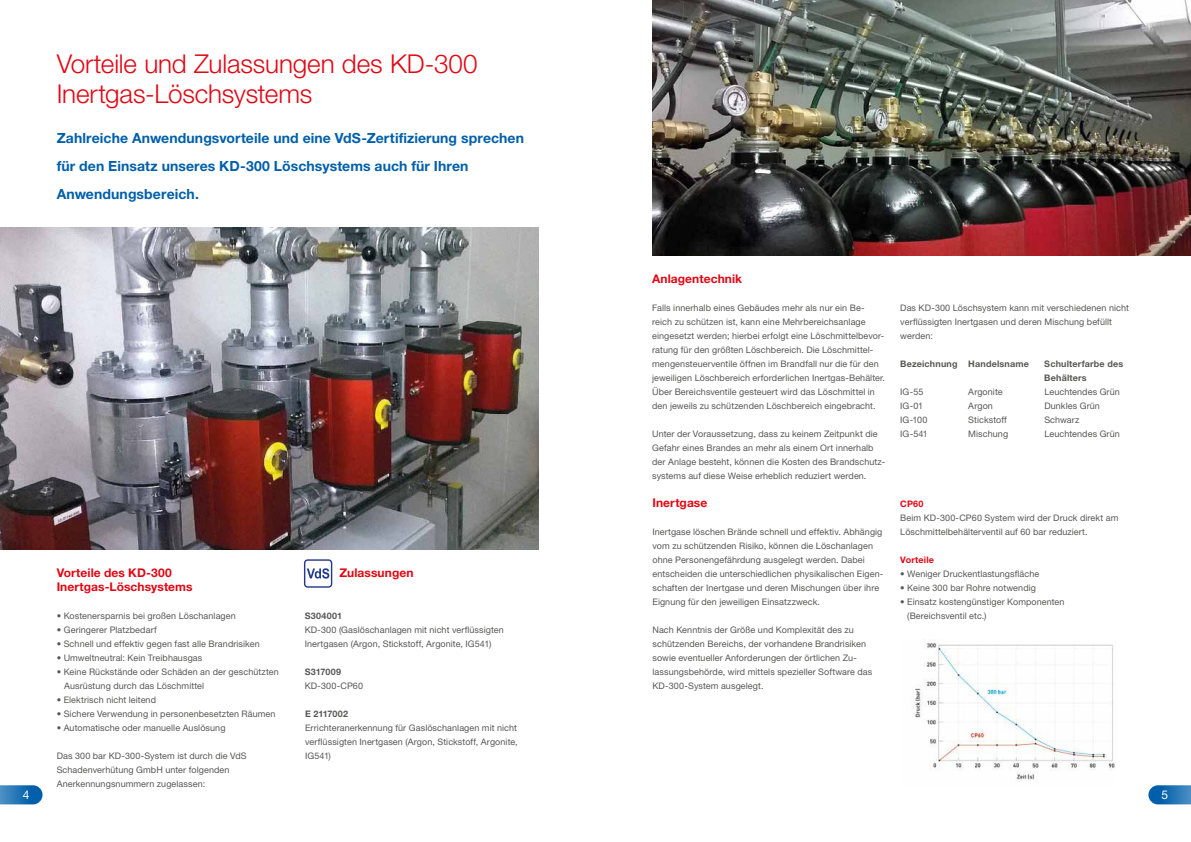
<style>
.page{position:relative;width:1191px;height:842px;background:#fff}
.page>*{position:absolute;margin:0;border:0;box-sizing:border-box;transform-origin:0 0}
.t1{font:300 26px/30px "Helvetica Neue LT Pro";letter-spacing:-.005em;color:#e30613}
.t2{font:700 14px/28px "Helvetica Neue LT Pro";letter-spacing:.005em;color:#005faa}
.t3{font:700 12px/14px "Helvetica Neue LT Pro";letter-spacing:.005em;color:#e30613}
.t4{font:12px "Helvetica Neue LT Pro";color:#fff}
.t5{font:9px/14px "Helvetica Neue LT Pro";letter-spacing:.01em;color:#575756}
.t6{font:700 9px/14px "Helvetica Neue LT Pro";letter-spacing:.02em;color:#575756}
.t7{font:700 9px "Helvetica Neue LT Pro";letter-spacing:.02em;color:#e30613}
.t8{font:700 9px "Helvetica Neue LT Pro";color:#575756}
</style>
<div class="page">
<img style="left:913px;top:642px;width:202px;height:139px">
<img style="left:652px;top:0;width:539px;height:255px">
<img style="left:0;top:227px;width:539px;height:322px">
<svg style="left:304px;top:559px;width:28px;height:29px"></svg>
<svg style="left:0;top:785px;width:43px;height:19px"></svg>
<svg style="left:1148px;top:785px;width:43px;height:19px"></svg>
<h1 class="t1" style="left:57px;top:49px;width:422px">Vorteile und Zulassungen des KD-300<br>Inertgas-Löschsystems</h1>
<h2 class="t2" style="left:57px;top:124px;width:469px">Zahlreiche Anwendungsvorteile und eine VdS-Zertifizierung sprechen für den Einsatz unseres KD-300 Löschsystems auch für Ihren<br>Anwendungsbereich.</h2>
<h3 class="t3" style="left:652px;top:272px;width:91px">Anlagentechnik</h3>
<p class="t5" style="left:652px;top:301px;width:234px">Falls innerhalb eines Gebäudes mehr als nur ein Be&shy;reich zu schützen ist, kann eine Mehrbereichsanlage eingesetzt werden; hierbei erfolgt eine Löschmittelbevor&shy;ratung für den größten Löschbereich. Die Löschmittel&shy;mengensteuerventile öffnen im Brandfall nur die für den jeweiligen Löschbereich erforderlichen Inertgas-Behälter.<br>Über Bereichsventile gesteuert wird das Löschmittel in den jeweils zu schützenden Löschbereich eingebracht.</p>
<p class="t5" style="left:652px;top:427px;width:234px">Unter der Voraussetzung, dass zu keinem Zeitpunkt die Gefahr eines Brandes an mehr als einem Ort innerhalb der Anlage besteht, können die Kosten des Brandschutz&shy;systems auf diese Weise erheblich reduziert werden.</p>
<p class="t5" style="left:900px;top:301px;width:230px">Das KD-300 Löschsystem kann mit verschiedenen nicht verflüssigten Inertgasen und deren Mischung befüllt werden:</p>
<p class="t6" style="left:900px;top:357px;width:130px">Bezeichnung Handelsname</p>
<p class="t6" style="left:1044px;top:357px;width:80px">Schulterfarbe des<br>Behälters</p>
<p class="t5" style="left:900px;top:385px;width:25px">IG-55</p>
<p class="t5" style="left:968px;top:385px;width:36px">Argonite</p>
<p class="t5" style="left:1044px;top:385px;width:77px">Leuchtendes Grün</p>
<p class="t5" style="left:900px;top:399px;width:25px">IG-01</p>
<p class="t5" style="left:968px;top:399px;width:26px">Argon</p>
<p class="t5" style="left:1044px;top:399px;width:57px">Dunkles Grün</p>
<p class="t5" style="left:900px;top:413px;width:29px">IG-100</p>
<p class="t5" style="left:968px;top:413px;width:40px">Stickstoff</p>
<p class="t5" style="left:1044px;top:413px;width:37px">Schwarz</p>
<p class="t5" style="left:900px;top:427px;width:29px">IG-541</p>
<p class="t5" style="left:968px;top:427px;width:41px">Mischung</p>
<p class="t5" style="left:1044px;top:427px;width:77px">Leuchtendes Grün</p>
<h3 class="t3" style="left:652px;top:496px;width:56px">Inertgase</h3>
<p class="t5" style="left:652px;top:525px;width:232px">Inertgase löschen Brände schnell und effektiv. Abhängig vom zu schützenden Risiko, können die Löschanlagen ohne Personengefährdung ausgelegt werden. Dabei entscheiden die unterschiedlichen physikalischen Eigen&shy;schaften der Inertgase und deren Mischungen über ihre Eignung für den jeweiligen Einsatzzweck.</p>
<p class="t5" style="left:652px;top:623px;width:221px">Nach Kenntnis der Größe und Komplexität des zu schützenden Bereichs, der vorhandene Brandrisiken sowie eventueller Anforderungen der örtlichen Zu&shy;lassungsbehörde, wird mittels spezieller Software das KD-300-System ausgelegt.</p>
<p class="t7" style="left:900px;top:499px;width:25px">CP60</p>
<p class="t5" style="left:900px;top:511px;width:220px">Beim KD-300-CP60 System wird der Druck direkt am<br>Löschmittelbehälterventil auf 60 bar reduziert.</p>
<p class="t7" style="left:900px;top:555px;width:35px">Vorteile</p>
<p class="t5" style="left:900px;top:567px;width:141px">• Weniger Druckentlastungsfläche</p>
<p class="t5" style="left:900px;top:581px;width:137px">• Keine 300 bar Rohre notwendig</p>
<p class="t5" style="left:907px;top:595px;width:159px;text-indent:-7px">• Einsatz kostengünstiger Komponenten (Bereichsventil etc.)</p>
<h3 class="t3" style="left:57px;top:566px;width:137px">Vorteile des KD-300<br>Inertgas-Löschsystems</h3>
<p class="t5" style="left:57px;top:609px;width:181px">• Kostenersparnis bei großen Löschanlagen</p>
<p class="t5" style="left:57px;top:623px;width:101px">• Geringerer Platzbedarf</p>
<p class="t5" style="left:57px;top:637px;width:204px">• Schnell und effektiv gegen fast alle Brandrisiken</p>
<p class="t5" style="left:57px;top:651px;width:147px">• Umweltneutral: Kein Treibhausgas</p>
<p class="t5" style="left:64px;top:665px;width:216px;text-indent:-8px">• Keine Rückstände oder Schäden an der geschützten<br>Ausrüstung durch das Löschmittel</p>
<p class="t5" style="left:57px;top:693px;width:101px">• Elektrisch nicht leitend</p>
<p class="t5" style="left:57px;top:707px;width:220px">• Sichere Verwendung in personenbesetzten Räumen</p>
<p class="t5" style="left:57px;top:721px;width:170px">• Automatische oder manuelle Auslösung</p>
<p class="t5" style="left:57px;top:749px;width:191px">Das 300 bar KD-300-System ist durch die VdS<br>Schadenverhütung GmbH unter folgenden<br>Anerkennungsnummern zugelassen:</p>
<h3 class="t3" style="left:339px;top:566px;width:76px">Zulassungen</h3>
<p class="t6" style="left:305px;top:609px;width:39px">S304001</p>
<p class="t5" style="left:305px;top:623px;width:201px">KD-300 (Gaslöschanlagen mit nicht verflüssigten<br>Inertgasen (Argon, Stickstoff, Argonite, IG541)</p>
<p class="t6" style="left:305px;top:665px;width:38px">S317009</p>
<p class="t5" style="left:305px;top:679px;width:60px">KD-300-CP60</p>
<p class="t8" style="left:305px;top:709px;width:44px">E 2117002</p>
<p class="t5" style="left:305px;top:721px;width:214px;text-align:justify">Errichteranerkennung für Gaslöschanlagen mit nicht verflüssigten Inertgasen (Argon, Stickstoff, Argonite, IG541)</p>
<h3 class="t4" style="left:23px;top:787px;width:8px">4</h3>
<h3 class="t4" style="left:1161px;top:787px;width:8px">5</h3>
</div>
